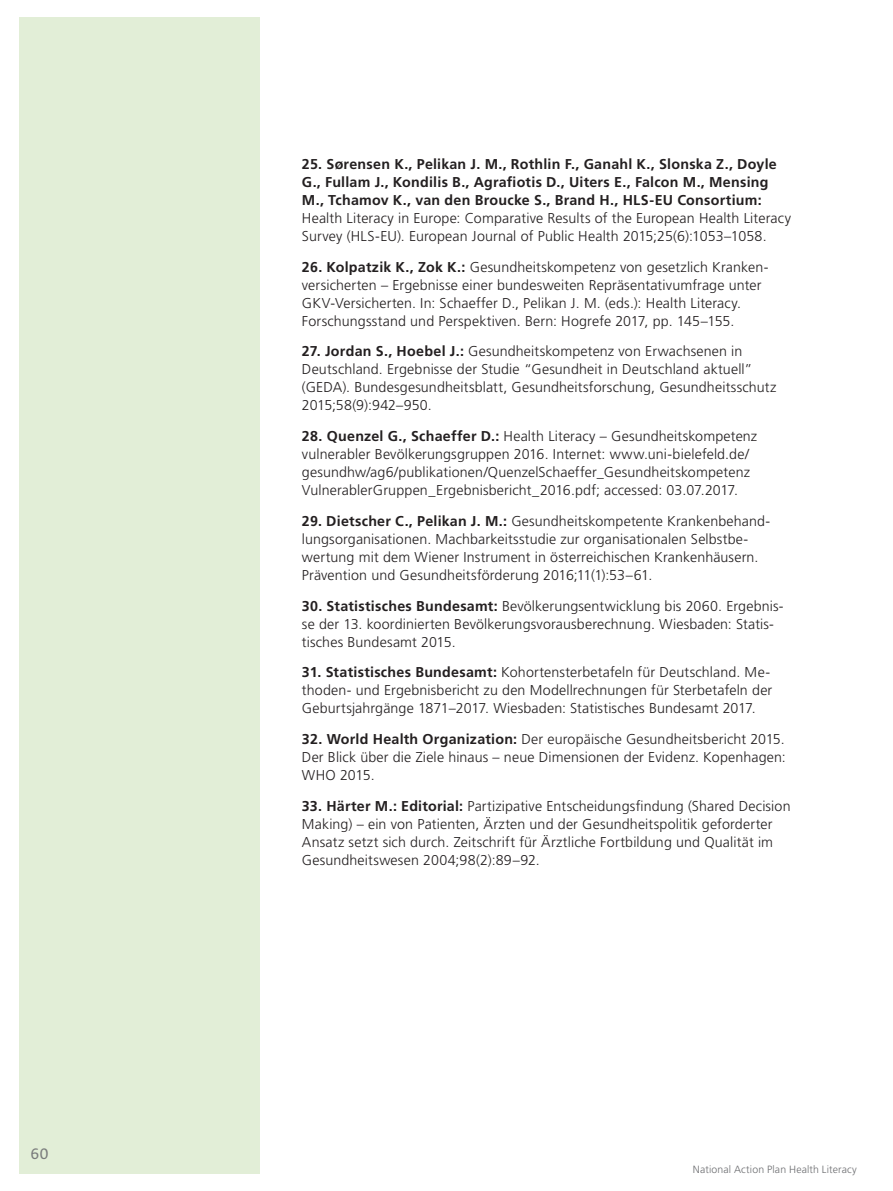
<style>
.page{position:relative;width:893px;height:1191px;background:#fff}
.page>*{position:absolute;margin:0;border:0;box-sizing:border-box;transform-origin:0 0}
.t1{font:18px "Greta Sans Std";color:#7a7c7c}
.t2{font:300 14.25px/18px "Frutiger LT";letter-spacing:.01em;color:#231f20}
.t3{font:700 14.25px/18px "Frutiger LT";letter-spacing:.015em;color:#231f20}
.t4{font:300 10.5px "Frutiger LT";letter-spacing:.01em;color:#6c6d70}
.s1{font-weight:700}
</style>
<div class="page">
<div style="left:19px;top:18px;width:241px;height:1155px;background:#e2eed7"></div>
<p class="t1" style="left:31px;top:1142px;width:20px">60</p>
<p class="t3" style="left:302px;top:155px;width:476px">25. Sørensen K., Pelikan J. M., Rothlin F., Ganahl K., Slonska Z., Doyle<br>G., Fullam J., Kondilis B., Agrafiotis D., Uiters E., Falcon M., Mensing<br>M., Tchamov K., van den Broucke S., Brand H., HLS-EU Consortium:</p>
<p class="t2" style="left:302px;top:209px;width:491px">Health Literacy in Europe: Comparative Results of the European Health Literacy<br>Survey (HLS-EU). European Journal of Public Health 2015;25(6):1053–1058.</p>
<p class="t2" style="left:302px;top:258px;width:468px"><span class="s1">26. Kolpatzik K., Zok K.:</span> Gesundheitskompetenz von gesetzlich Kranken&shy;versicherten – Ergebnisse einer bundesweiten Repräsentativumfrage unter GKV-Versicherten. In: Schaeffer D., Pelikan J. M. (eds.): Health Literacy.<br>Forschungsstand und Perspektiven. Bern: Hogrefe 2017, pp. 145–155.</p>
<p class="t2" style="left:302px;top:342px;width:476px"><span class="s1">27. Jordan S., Hoebel J.:</span> Gesundheitskompetenz von Erwachsenen in Deutschland. Ergebnisse der Studie “Gesundheit in Deutschland aktuell” (GEDA). Bundesgesundheitsblatt, Gesundheitsforschung, Gesundheitsschutz 2015;58(9):942–950.</p>
<p class="t2" style="left:302px;top:427px;width:457px"><span class="s1">28. Quenzel G., Schaeffer D.:</span> Health Literacy – Gesundheitskompetenz vulnerabler Bevölkerungsgruppen 2016. Internet: www.uni-bielefeld.de/ gesundhw/ag6/publikationen/QuenzelSchaeffer_Gesundheitskompetenz VulnerablerGruppen_Ergebnisbericht_2016.pdf; accessed: 03.07.2017.</p>
<p class="t2" style="left:302px;top:512px;width:470px"><span class="s1">29. Dietscher C., Pelikan J. M.:</span> Gesundheitskompetente Krankenbehand&shy;lungsorganisationen. Machbarkeitsstudie zur organisationalen Selbstbe&shy;wertung mit dem Wiener Instrument in österreichischen Krankenhäusern.<br>Prävention und Gesundheitsförderung 2016;11(1):53–61.</p>
<p class="t2" style="left:302px;top:597px;width:483px"><span class="s1">30. Statistisches Bundesamt:</span> Bevölkerungsentwicklung bis 2060. Ergebnis&shy;se der 13. koordinierten Bevölkerungsvorausberechnung. Wiesbaden: Statis&shy;tisches Bundesamt 2015.</p>
<p class="t2" style="left:302px;top:663px;width:472px"><span class="s1">31. Statistisches Bundesamt:</span> Kohortensterbetafeln für Deutschland. Me&shy;thoden- und Ergebnisbericht zu den Modellrechnungen für Sterbetafeln der<br>Geburtsjahrgänge 1871–2017. Wiesbaden: Statistisches Bundesamt 2017.</p>
<p class="t2" style="left:302px;top:730px;width:485px;text-align:justify"><span class="s1">32. World Health Organization:</span> Der europäische Gesundheitsbericht 2015.<br>Der Blick über die Ziele hinaus – neue Dimensionen der Evidenz. Kopenhagen:<br>WHO 2015.</p>
<p class="t2" style="left:302px;top:797px;width:490px"><span class="s1">33. Härter M.: Editorial:</span> Partizipative Entscheidungsfindung (Shared Decision Making) – ein von Patienten, Ärzten und der Gesundheitspolitik geforderter Ansatz setzt sich durch. Zeitschrift für Ärztliche Fortbildung und Qualität im Gesundheitswesen 2004;98(2):89–92.</p>
<p class="t4" style="left:693px;top:1163px;width:165px">National Action Plan Health Literacy</p>
</div>
